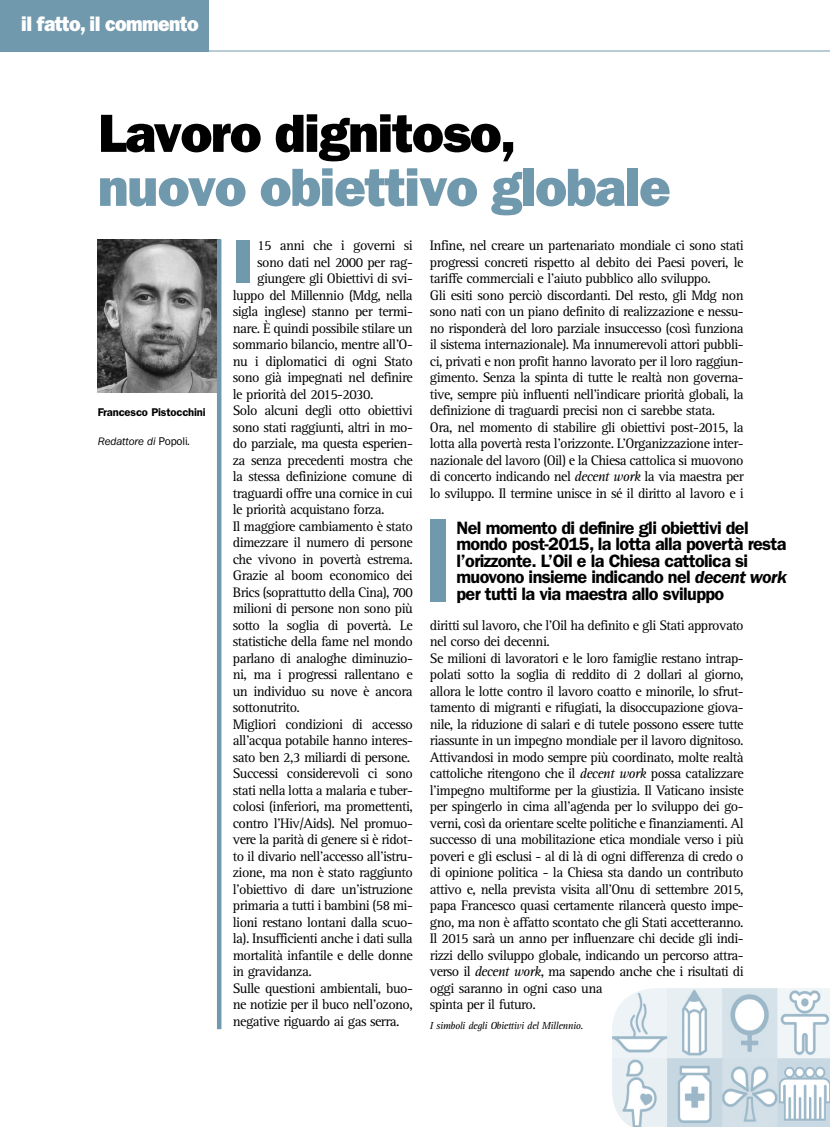
<style>
.page{position:relative;width:830px;height:1127px;background:#fff}
.page>*{position:absolute;margin:0;border:0;box-sizing:border-box;transform-origin:0 0}
.t1{font:62.4px "ITC Franklin Gothic Std Hvy";color:#7199ad}
.t2{font:54px "ITC Franklin Gothic Std Hvy";letter-spacing:-.025em;color:#7199ad}
.t3{font:54px "ITC Franklin Gothic Std Hvy";letter-spacing:-.025em;color:#000}
.t4{font:21px "ITC Franklin Gothic Std Hvy";letter-spacing:-.03em;color:#fff;scale:.92 1}
.t5{font:600 18px/16.5px "ITC Franklin Gothic Std";letter-spacing:-.035em;color:#000}
.t6{font:14.25px/16.5px "Rotis Serif";letter-spacing:-.04em;color:#000}
.t7{font:600 11.25px "ITC Franklin Gothic Std";letter-spacing:-.015em;color:#000}
.t8{font:italic 11.25px "ITC Franklin Gothic Std";letter-spacing:-.015em;color:#000}
.t9{font:italic 10.5px "Rotis Serif";letter-spacing:-.035em;color:#000}
.s1{font-style:italic}
.s2{font-style:normal}
</style>
<div class="page">
<hr style="left:0;top:51px;width:829px;height:1px;background:#7199ad">
<div style="left:0;top:0;width:208px;height:51px;background:#7199ad"></div>
<img style="left:98px;top:239px;width:119px;height:153px">
<div style="left:429px;top:519px;width:16px;height:83px;background:#7199ad"></div>
<hr style="left:217px;top:239px;width:4px;height:790px;background:#7199ad">
<img style="left:612px;top:988px;width:217px;height:139px">
<h3 class="t4" style="left:21px;top:12px;width:194px">il fatto, il commento</h3>
<h2 class="t3" style="left:98px;top:102px;width:419px">Lavoro dignitoso,</h2>
<h2 class="t2" style="left:98px;top:156px;width:574px">nuovo obiettivo globale</h2>
<h1 class="t1" style="left:233px;top:225px;width:21px">I</h1>
<p class="t6" style="left:257px;top:238px;width:157px">15 anni che i governi si</p>
<p class="t6" style="left:429px;top:237px;width:315px">Infine, nel creare un partenariato mondiale ci sono stati progressi concreti rispetto al debito dei Paesi poveri, le tariffe commerciali e l’aiuto pubblico allo sviluppo.<br>Gli esiti sono perciò discordanti. Del resto, gli Mdg non sono nati con un piano definito di realizzazione e nessu&shy;no risponderà del loro parziale insuccesso (così funziona il sistema internazionale). Ma innumerevoli attori pubbli&shy;ci, privati e non profit hanno lavorato per il loro raggiun&shy;gimento. Senza la spinta di tutte le realtà non governa&shy;tive, sempre più influenti nell’indicare priorità globali, la definizione di traguardi precisi non ci sarebbe stata.<br>Ora, nel momento di stabilire gli obiettivi post-2015, la lotta alla povertà resta l’orizzonte. L’Organizzazione inter&shy;nazionale del lavoro (Oil) e la Chiesa cattolica si muovono di concerto indicando nel <span class="s1">decent work</span> la via maestra per lo sviluppo. Il termine unisce in sé il diritto al lavoro e i</p>
<p class="t6" style="left:257px;top:254px;width:157px">sono dati nel 2000 per rag-</p>
<p class="t6" style="left:257px;top:271px;width:157px">giungere gli Obiettivi di svi-</p>
<p class="t6" style="left:233px;top:287px;width:181px">luppo del Millennio (Mdg, nella</p>
<p class="t6" style="left:233px;top:304px;width:181px">sigla inglese) stanno per termi-</p>
<p class="t6" style="left:233px;top:320px;width:181px">nare. È quindi possibile stilare un</p>
<p class="t6" style="left:233px;top:337px;width:181px">sommario bilancio, mentre all’O-</p>
<p class="t6" style="left:233px;top:353px;width:181px">nu i diplomatici di ogni Stato</p>
<p class="t6" style="left:233px;top:370px;width:181px">sono già impegnati nel definire</p>
<p class="t6" style="left:233px;top:386px;width:142px">le priorità del 2015-2030.</p>
<p class="t6" style="left:233px;top:403px;width:181px">Solo alcuni degli otto obiettivi</p>
<p class="t6" style="left:233px;top:419px;width:181px">sono stati raggiunti, altri in mo-</p>
<p class="t6" style="left:233px;top:436px;width:181px">do parziale, ma questa esperien-</p>
<p class="t6" style="left:233px;top:452px;width:181px">za senza precedenti mostra che</p>
<p class="t6" style="left:233px;top:469px;width:181px">la stessa definizione comune di</p>
<p class="t6" style="left:233px;top:485px;width:181px">traguardi offre una cornice in cui</p>
<p class="t6" style="left:233px;top:502px;width:153px">le priorità acquistano forza.</p>
<p class="t6" style="left:233px;top:518px;width:181px">Il maggiore cambiamento è stato</p>
<p class="t6" style="left:233px;top:535px;width:181px">dimezzare il numero di persone</p>
<p class="t6" style="left:233px;top:551px;width:181px">che vivono in povertà estrema.</p>
<p class="t6" style="left:233px;top:568px;width:181px">Grazie al boom economico dei</p>
<p class="t6" style="left:233px;top:584px;width:181px">Brics (soprattutto della Cina), 700</p>
<p class="t6" style="left:233px;top:601px;width:181px">milioni di persone non sono più</p>
<p class="t6" style="left:233px;top:617px;width:181px">sotto la soglia di povertà. Le</p>
<p class="t6" style="left:233px;top:634px;width:181px">statistiche della fame nel mondo</p>
<p class="t6" style="left:233px;top:650px;width:181px">parlano di analoghe diminuzio-</p>
<p class="t6" style="left:233px;top:667px;width:181px">ni, ma i progressi rallentano e</p>
<p class="t6" style="left:233px;top:683px;width:181px">un individuo su nove è ancora</p>
<p class="t6" style="left:233px;top:700px;width:69px">sottonutrito.</p>
<p class="t6" style="left:233px;top:716px;width:181px">Migliori condizioni di accesso</p>
<p class="t6" style="left:233px;top:733px;width:181px">all’acqua potabile hanno interes-</p>
<p class="t6" style="left:233px;top:749px;width:179px">sato ben 2,3 miliardi di persone.</p>
<p class="t6" style="left:233px;top:766px;width:181px">Successi considerevoli ci sono</p>
<p class="t6" style="left:233px;top:782px;width:181px">stati nella lotta a malaria e tuber-</p>
<p class="t6" style="left:233px;top:799px;width:181px">colosi (inferiori, ma promettenti,</p>
<p class="t6" style="left:233px;top:815px;width:181px">contro l’Hiv/Aids). Nel promuo-</p>
<p class="t6" style="left:233px;top:832px;width:181px">vere la parità di genere si è ridot-</p>
<p class="t6" style="left:233px;top:848px;width:181px">to il divario nell’accesso all’istru-</p>
<p class="t6" style="left:233px;top:865px;width:181px">zione, ma non è stato raggiunto</p>
<p class="t6" style="left:233px;top:881px;width:181px">l’obiettivo di dare un’istruzione</p>
<p class="t6" style="left:233px;top:898px;width:181px">primaria a tutti i bambini (58 mi-</p>
<p class="t6" style="left:233px;top:914px;width:181px">lioni restano lontani dalla scuo-</p>
<p class="t6" style="left:233px;top:931px;width:181px">la). Insufficienti anche i dati sulla</p>
<p class="t6" style="left:233px;top:947px;width:181px">mortalità infantile e delle donne</p>
<p class="t6" style="left:233px;top:964px;width:80px">in gravidanza.</p>
<p class="t6" style="left:233px;top:980px;width:181px">Sulle questioni ambientali, buo-</p>
<p class="t6" style="left:233px;top:997px;width:181px">ne notizie per il buco nell’ozono,</p>
<p class="t6" style="left:233px;top:1013px;width:168px">negative riguardo ai gas serra.</p>
<p class="t7" style="left:98px;top:406px;width:109px">Francesco Pistocchini</p>
<p class="t8" style="left:98px;top:435px;width:94px">Redattore di <span class="s2">Popoli</span>.</p>
<p class="t5" style="left:456px;top:519px;width:331px">Nel momento di definire gli obiettivi del mondo post-2015, la lotta alla povertà resta l’orizzonte. L’Oil e la Chiesa cattolica si muovono insieme indicando nel <span class="s1">decent work </span>per tutti la via maestra allo sviluppo</p>
<p class="t6" style="left:429px;top:617px;width:315px">diritti sul lavoro, che l’Oil ha definito e gli Stati approvato nel corso dei decenni.<br>Se milioni di lavoratori e le loro famiglie restano intrap&shy;polati sotto la soglia di reddito di 2 dollari al giorno, allora le lotte contro il lavoro coatto e minorile, lo sfrut&shy;tamento di migranti e rifugiati, la disoccupazione giova&shy;nile, la riduzione di salari e di tutele possono essere tutte riassunte in un impegno mondiale per il lavoro dignitoso.<br>Attivandosi in modo sempre più coordinato, molte realtà cattoliche ritengono che il <span class="s1">decent work</span> possa catalizzare l’impegno multiforme per la giustizia. Il Vaticano insiste per spingerlo in cima all’agenda per lo sviluppo dei go&shy;verni, così da orientare scelte politiche e finanziamenti. Al successo di una mobilitazione etica mondiale verso i più poveri e gli esclusi - al di là di ogni differenza di credo o di opinione politica - la Chiesa sta dando un contributo attivo e, nella prevista visita all’Onu di settembre 2015, papa Francesco quasi certamente rilancerà questo impe&shy;gno, ma non è affatto scontato che gli Stati accetteranno.<br>Il 2015 sarà un anno per influenzare chi decide gli indi&shy;rizzi dello sviluppo globale, indicando un percorso attra&shy;verso il <span class="s1">decent work</span>, ma sapendo anche che i risultati di oggi saranno in ogni caso una<br>spinta per il futuro.</p>
<p class="t9" style="left:429px;top:1020px;width:155px">I simboli degli Obiettivi del Millennio.</p>
</div>
